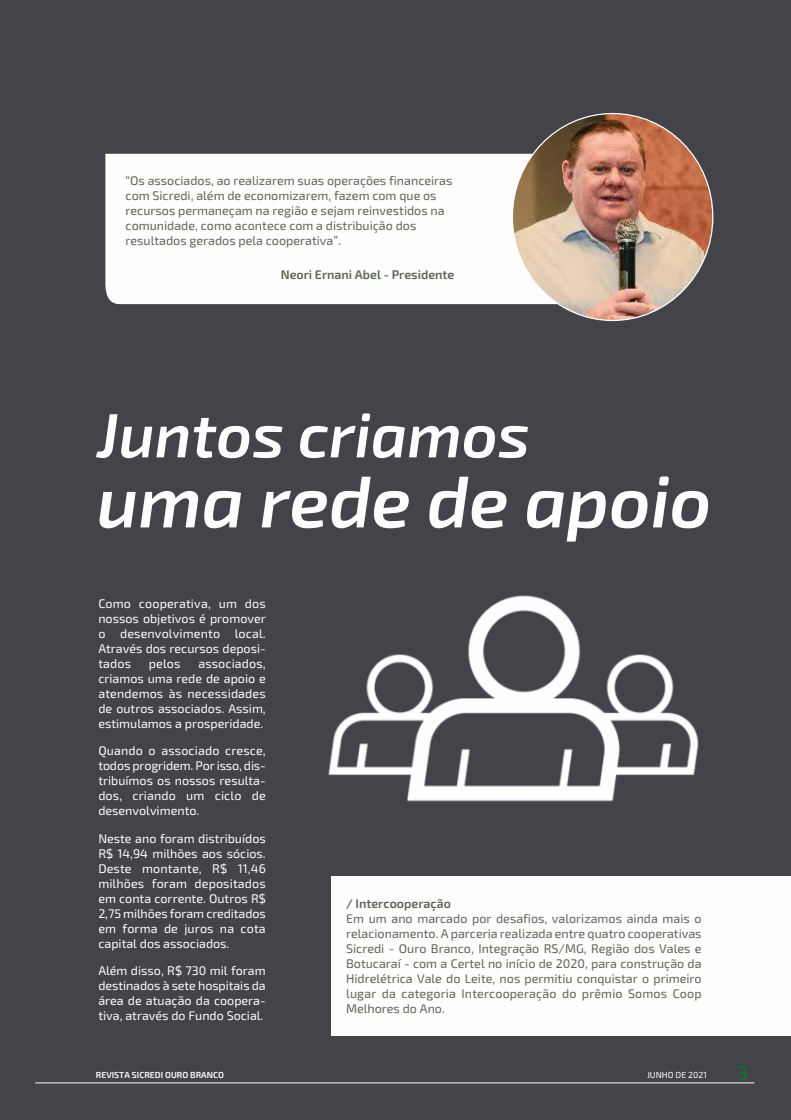
<style>
.page{position:relative;width:791px;height:1120px;background:#fff}
.page>*{position:absolute;margin:0;border:0;box-sizing:border-box;transform-origin:0 0}
.t1{font:italic 600 72.5px "Exo 2.0";color:#fefefe}
.t2{font:italic 600 62.5px "Exo 2.0";color:#fefefe}
.t3{font:600 20px "Exo 2.0";color:#146e37}
.t4{font:12.5px/15px "Exo 2.0";color:#fff;text-align:justify}
.t5{font:12.5px/15px "Exo 2.0";color:#5c6456}
.t6{font:600 12.5px "Exo 2.0";color:#5c6456}
.t7{font:600 8.75px "Exo 2.0";color:#fff}
.t8{font:8.75px "Exo 2.0";color:#fff}
</style>
<div class="page">
<div style="left:0;top:0;width:790px;height:1120px;background:#444349"></div>
<div style="left:105px;top:154px;width:570px;height:151px;background:#fefefe"></div>
<img style="left:512px;top:113px;width:200px;height:207px;border-radius:50%">
<img style="left:328px;top:595px;width:371px;height:207px">
<div style="left:331px;top:876px;width:459px;height:160px;background:#fefefe"></div>
<hr style="left:35px;top:1082px;width:719px;height:1px;background:#fff">
<hr style="left:0;top:0;width:1px;height:1120px;background:#fff">
<p class="t5" style="left:125px;top:174px;width:328px">“Os associados, ao realizarem suas operações financeiras com Sicredi, além de economizarem, fazem com que os recursos permaneçam na região e sejam reinvestidos na comunidade, como acontece com a distribuição dos resultados gerados pela cooperativa”.</p>
<p class="t6" style="left:280px;top:270px;width:175px">Neori Ernani Abel - Presidente</p>
<h2 class="t2" style="left:97px;top:413px;width:434px">Juntos criamos</h2>
<h1 class="t1" style="left:97px;top:477px;width:616px">uma rede de apoio</h1>
<p class="t4" style="left:98px;top:597px;width:169px">Como cooperativa, um dos nossos objetivos é promover o desenvolvimento local.<br>Através dos recursos deposi&shy;tados</p>
<p class="t4" style="left:98px;top:657px;width:169px;text-indent:100px">associados, criamos uma rede de apoio e atendemos às necessidades de outros associados. Assim, estimulamos a prosperidade.</p>
<p class="t4" style="left:98px;top:744px;width:169px">Quando o associado cresce, todos progridem. Por isso, dis&shy;tribuímos os nossos resulta&shy;dos, criando um ciclo de desenvolvimento.</p>
<p class="t4" style="left:98px;top:832px;width:169px">Neste ano foram distribuídos R$ 14,94 milhões aos sócios.<br>Deste montante, R$ 11,46 milhões foram depositados em conta corrente. Outros R$ 2,75 milhões foram creditados em forma de juros na cota capital dos associados.</p>
<p class="t4" style="left:98px;top:964px;width:169px">Além disso, R$ 730 mil foram destinados à sete hospitais da área de atuação da coopera&shy;tiva, através do Fundo Social.</p>
<p class="t4" style="left:149px;top:657px;width:33px">pelos</p>
<p class="t6" style="left:346px;top:899px;width:106px">/ Intercooperação</p>
<p class="t5" style="left:346px;top:912px;width:357px;text-align:justify">Em um ano marcado por desafios, valorizamos ainda mais o relacionamento. A parceria realizada entre quatro cooperativas Sicredi - Ouro Branco, Integração RS/MG, Região dos Vales e Botucaraí - com a Certel no início de 2020, para construção da Hidrelétrica Vale do Leite, nos permitiu conquistar o primeiro lugar da categoria Intercooperação do prêmio Somos Coop Melhores do Ano.</p>
<p class="t7" style="left:96px;top:1072px;width:130px">REVISTA SICREDI OURO BRANCO</p>
<p class="t8" style="left:646px;top:1072px;width:61px">JUNHO DE 2021</p>
<h3 class="t3" style="left:736px;top:1066px;width:13px">3</h3>
</div>
